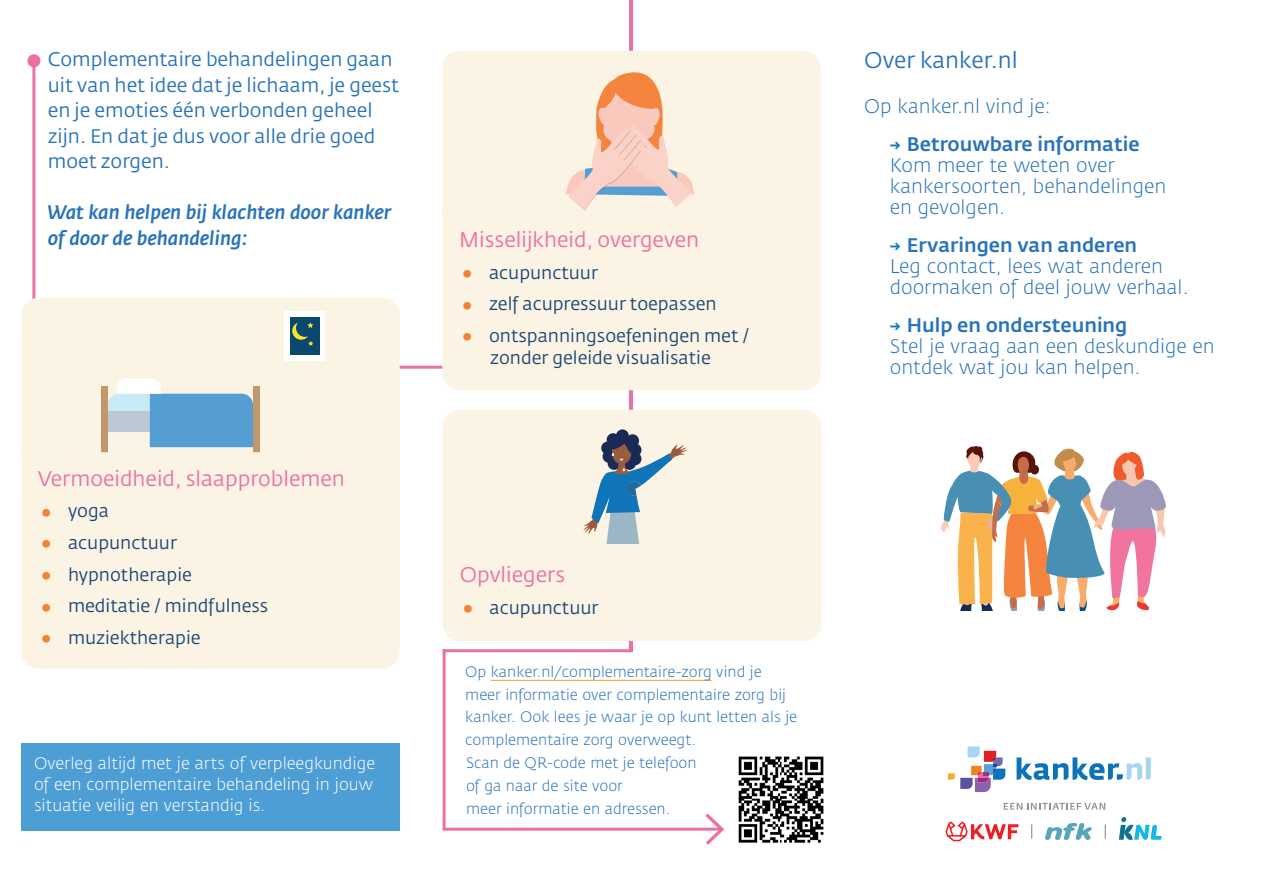
<style>
.page{position:relative;width:1263px;height:893px;background:#fff}
.page>*{position:absolute;margin:0;border:0;box-sizing:border-box;transform-origin:0 0}
.t1{font:22.5px "Fedra Sans Std";color:#2873ba}
.t2{font:21px "Fedra Sans Std";color:#ed70a4}
.t3{font:300 19.5px/21px "Fedra Sans";color:#2873ba}
.t4{font:19.5px/25.5px "Fedra Sans Std";color:#2873ba}
.t5{font:500 19.5px "Fedra Sans Std";color:#2873ba}
.t6{font:italic 500 19.5px/25.5px "Fedra Sans Std";color:#2873ba}
.t7{font:18px/21.6px "Fedra Sans Std";color:#1d4874}
.t8{font:300 16.5px/21px "Fedra Sans";color:#fff}
.t9{font:300 15px/22.5px "Fedra Sans";color:#2873ba}
.s1{color:#f48232}
.s2{font-size:15px;color:#107bc1}
</style>
<div class="page">
<hr style="left:381px;top:366px;width:202px;height:3px;background:#ed70a4">
<hr style="left:32px;top:61px;width:3px;height:513px;background:#ed70a4">
<hr style="left:630px;top:0;width:3px;height:649px;background:#ed70a4">
<div style="left:442px;top:51px;width:379px;height:163px;background:#fbf3e4"></div>
<svg style="left:565px;top:69px;width:129px;height:142px;background:#f3d5c4"></svg>
<div style="left:442px;top:214px;width:379px;height:176px;background:#fbf3e4"></div>
<svg style="left:1004px;top:803px;width:101px;height:7px"></svg>
<svg style="left:945px;top:821px;width:73px;height:20px"></svg>
<svg style="left:1045px;top:823px;width:47px;height:17px"></svg>
<svg style="left:1031px;top:824px;width:1px;height:15px"></svg>
<svg style="left:1105px;top:824px;width:1px;height:15px"></svg>
<svg style="left:1119px;top:817px;width:42px;height:23px"></svg>
<svg style="left:948px;top:746px;width:57px;height:46px"></svg>
<svg style="left:1016px;top:757px;width:135px;height:23px"></svg>
<svg style="left:705px;top:813px;width:19px;height:32px"></svg>
<img style="left:738px;top:756px;width:86px;height:87px">
<hr style="left:491px;top:680px;width:221px;height:1px;background:#faa63f">
<hr style="left:443px;top:649px;width:3px;height:180px;background:#ed70a4">
<hr style="left:443px;top:828px;width:277px;height:3px;background:#ed70a4">
<hr style="left:443px;top:649px;width:190px;height:3px;background:#ed70a4">
<svg style="left:941px;top:446px;width:225px;height:164px"></svg>
<div style="left:21px;top:298px;width:379px;height:154px;background:#fbf3e4"></div>
<div style="left:102px;top:386px;width:6px;height:67px;background:#c2976c"></div>
<div style="left:254px;top:387px;width:6px;height:66px;background:#c2976c"></div>
<svg style="left:108px;top:379px;width:145px;height:68px;background:#96c0dc"></svg>
<div style="left:284px;top:312px;width:41px;height:49px;background:#fff"></div>
<div style="left:290px;top:318px;width:29px;height:37px;background:#0a4870"></div>
<svg style="left:292px;top:322px;width:21px;height:24px"></svg>
<div style="left:21px;top:452px;width:379px;height:217px;background:#fbf3e4"></div>
<div style="left:21px;top:743px;width:379px;height:88px;background:#4e9ed6"></div>
<div style="left:443px;top:410px;width:378px;height:24px;background:#fbf3e4"></div>
<svg style="left:616px;top:429px;width:13px;height:13px"></svg>
<div style="left:443px;top:434px;width:378px;height:207px;background:#fbf3e4"></div>
<div style="left:27px;top:54px;width:13px;height:13px;background:#ed70a4;border-radius:50%"></div>
<h3 class="t4" style="left:48px;top:46px;width:353px">Complementaire behandelingen gaan uit van het idee dat je lichaam, je geest en je emoties één verbonden geheel zijn. En dat je dus voor alle drie goed moet zorgen.</h3>
<h3 class="t6" style="left:48px;top:199px;width:345px">Wat kan helpen bij klachten door kanker of door de behandeling:</h3>
<h2 class="t2" style="left:38px;top:465px;width:308px">Vermoeidheid, slaapproblemen</h2>
<p class="t7" style="left:43px;top:500px;width:68px"><span class="s1">○</span> yoga</p>
<p class="t7" style="left:43px;top:532px;width:136px"><span class="s1">○</span> acupunctuur</p>
<p class="t7" style="left:43px;top:563px;width:151px"><span class="s1">○</span> hypnotherapie</p>
<p class="t7" style="left:43px;top:595px;width:227px"><span class="s1">○</span> meditatie / mindfulness</p>
<p class="t7" style="left:43px;top:627px;width:160px"><span class="s1">○</span> muziektherapie</p>
<p class="t8" style="left:34px;top:753px;width:343px">Overleg altijd met je arts of verpleegkundige of een complementaire behandeling in jouw situatie veilig en verstandig is.</p>
<h2 class="t2" style="left:459px;top:227px;width:241px">Misselijkheid, overgeven</h2>
<p class="t7" style="left:463px;top:262px;width:136px"><span class="s1">○</span> acupunctuur</p>
<p class="t7" style="left:463px;top:293px;width:255px"><span class="s1">○</span> zelf acupressuur toepassen</p>
<p class="t7" style="left:490px;top:325px;width:261px;text-indent:-27px"><span class="s1">○</span> ontspanningsoefeningen met / zonder geleide visualisatie</p>
<h2 class="t2" style="left:460px;top:561px;width:107px">Opvliegers</h2>
<p class="t7" style="left:464px;top:596px;width:136px"><span class="s1">○</span> acupunctuur</p>
<p class="t9" style="left:465px;top:661px;width:333px">Op kanker.nl/complementaire-zorg vind je meer informatie over complementaire zorg bij kanker. Ook lees je waar je op kunt letten als je complementaire zorg overweegt.</p>
<p class="t9" style="left:466px;top:751px;width:232px;line-height:23px">Scan de QR-code met je telefoon of ga naar de site voor<br>meer informatie en adressen.</p>
<h1 class="t1" style="left:864px;top:46px;width:155px">Over kanker.nl</h1>
<h3 class="t3" style="left:864px;top:96px;width:188px">Op kanker.nl vind je:</h3>
<h3 class="t5" style="left:890px;top:132px;width:251px"><span class="s2">→</span> Betrouwbare informatie</h3>
<h3 class="t3" style="left:890px;top:155px;width:278px">Kom meer te weten over kankersoorten, behandelingen en gevolgen.</h3>
<h3 class="t5" style="left:890px;top:233px;width:249px"><span class="s2">→</span> Ervaringen van anderen</h3>
<h3 class="t3" style="left:890px;top:256px;width:300px">Leg contact, lees wat anderen doormaken of deel jouw verhaal.</h3>
<h3 class="t5" style="left:890px;top:313px;width:239px"><span class="s2">→</span> Hulp en ondersteuning</h3>
<h3 class="t3" style="left:890px;top:336px;width:326px">Stel je vraag aan een deskundige en ontdek wat jou kan helpen.</h3>
</div>
